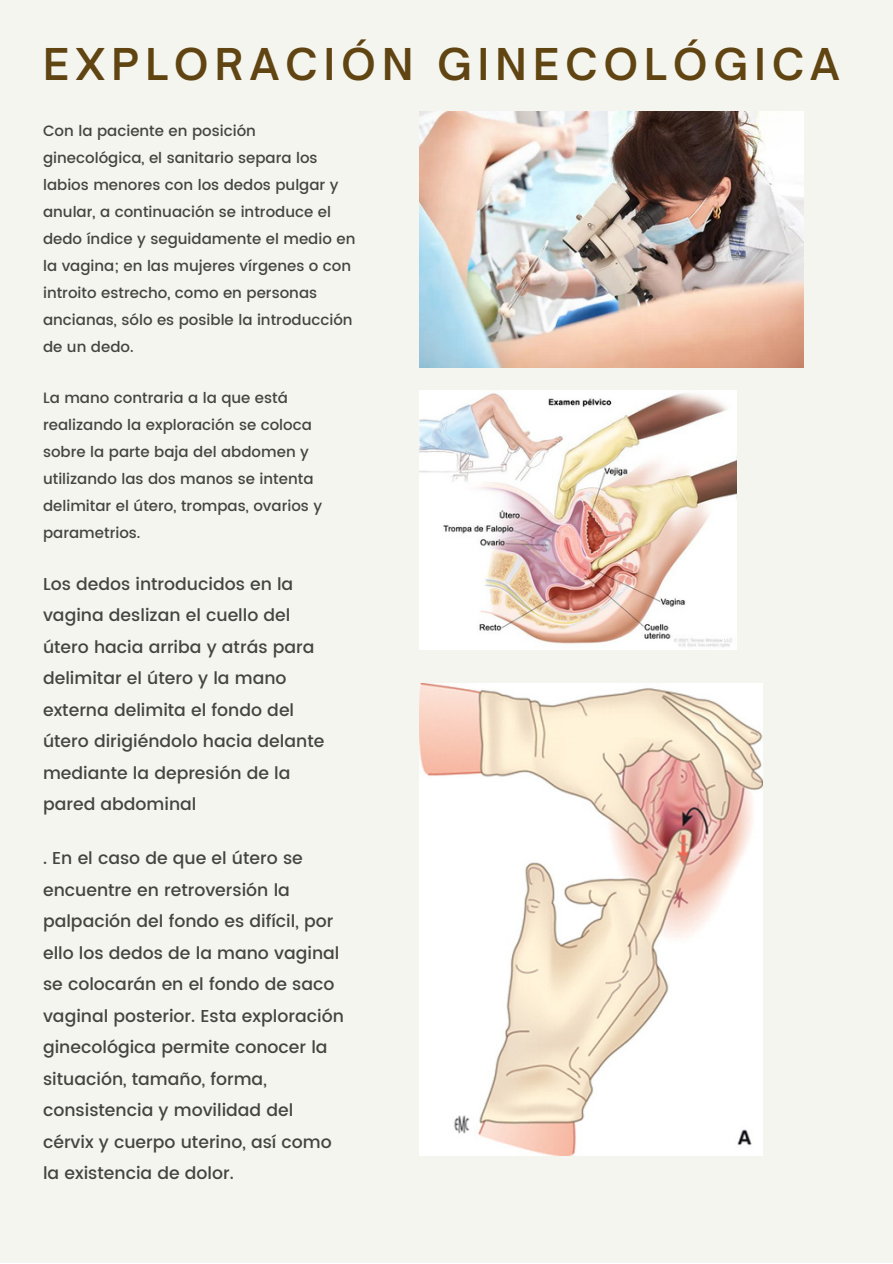
<style>
.page{position:relative;width:893px;height:1264px;background:#fff}
.page>*{position:absolute;margin:0;border:0;box-sizing:border-box;transform-origin:0 0}
.t1{font:600 42px "Open Sauce One";letter-spacing:.15em;color:#604412}
.t2{font:500 17.25px/31.5px "Poppins";color:#444440}
.t3{font:500 15px/27px "Poppins";color:#444440}
</style>
<div class="page">
<div style="left:0;top:0;width:892px;height:1262px;background:#f5f5ef"></div>
<img style="left:419px;top:390px;width:317px;height:260px">
<img style="left:419px;top:111px;width:384px;height:257px">
<img style="left:419px;top:684px;width:343px;height:471px">
<p class="t1" style="left:43px;top:38px;width:798px">EXPLORACIÓN GINECOLÓGICA</p>
<p class="t3" style="left:43px;top:117px;width:314px">Con la paciente en posición ginecológica, el sanitario separa los labios menores con los dedos pulgar y anular, a continuación se introduce el dedo índice y seguidamente el medio en la vagina; en las mujeres vírgenes o con introito estrecho, como en personas ancianas, sólo es posible la introducción de un dedo.</p>
<p class="t3" style="left:43px;top:384px;width:280px">La mano contraria a la que está realizando la exploración se coloca sobre la parte baja del abdomen y utilizando las dos manos se intenta delimitar el útero, trompas, ovarios y parametrios.</p>
<p class="t2" style="left:43px;top:568px;width:283px">Los dedos introducidos en la vagina deslizan el cuello del útero hacia arriba y atrás para delimitar el útero y la mano externa delimita el fondo del útero dirigiéndolo hacia delante mediante la depresión de la pared abdominal</p>
<p class="t2" style="left:43px;top:842px;width:302px">. En el caso de que el útero se encuentre en retroversión la palpación del fondo es difícil, por ello los dedos de la mano vaginal se colocarán en el fondo de saco vaginal posterior. Esta exploración ginecológica permite conocer la situación, tamaño, forma, consistencia y movilidad del cérvix y cuerpo uterino, así como la existencia de dolor.</p>
</div>
